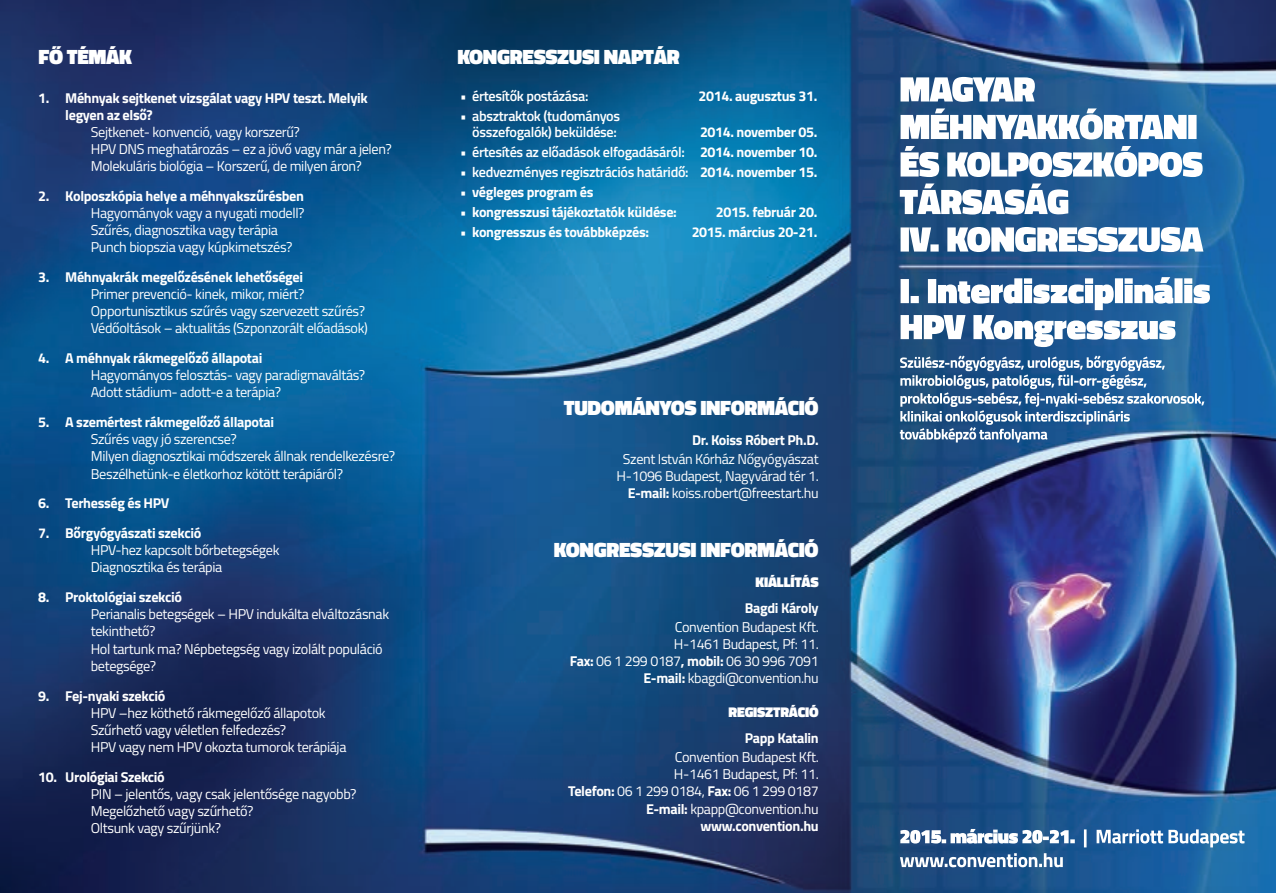
<style>
.page{position:relative;width:1276px;height:893px;background:#fff}
.page>*{position:absolute;margin:0;border:0;box-sizing:border-box;transform-origin:0 0}
.t1{font:900 21px "Titillium Web";letter-spacing:-.015em;color:#fff}
.t2{font:14.25px/17.1px "Titillium Web";letter-spacing:-.025em;color:#fff}
.t3{font:700 14.25px/17.1px "Titillium Web";letter-spacing:-.025em;color:#fff}
.t4{font:600 14.25px/15.8px "Titillium Web";letter-spacing:-.025em;color:#fff;text-align:right}
.t5{font:900 14.25px "Titillium Web";letter-spacing:-.015em;color:#fff}
.s1{font-weight:700}
</style>
<div class="page">
<img style="left:0;top:0;width:1276px;height:893px">
<h1 class="t1" style="left:38px;top:41px;width:95px">FŐ TÉMÁK</h1>
<p class="t3" style="left:65px;top:88px;width:304px;text-indent:-27px">1. Méhnyak sejtkenet vizsgálat vagy HPV teszt. Melyik legyen az első?</p>
<p class="t2" style="left:91px;top:123px;width:302px">Sejtkenet- konvenció, vagy korszerű?<br>HPV DNS meghatározás – ez a jövő vagy már a jelen?<br>Molekuláris biológia – Korszerű, de milyen áron?</p>
<p class="t3" style="left:38px;top:187px;width:267px">2. Kolposzkópia helye a méhnyakszűrésben</p>
<p class="t2" style="left:91px;top:204px;width:215px">Hagyományok vagy a nyugati modell?<br>Szűrés, diagnosztika vagy terápia<br>Punch biopszia vagy kúpkimetszés?</p>
<p class="t3" style="left:38px;top:268px;width:266px">3. Méhnyakrák megelőzésének lehetőségei</p>
<p class="t2" style="left:91px;top:285px;width:279px">Primer prevenció- kinek, mikor, miért?<br>Opportunisztikus szűrés vagy szervezett szűrés?<br>Védőoltások – aktualitás (Szponzorált előadások)</p>
<p class="t3" style="left:38px;top:349px;width:226px">4. A méhnyak rákmegelőző állapotai</p>
<p class="t2" style="left:91px;top:366px;width:276px">Hagyományos felosztás- vagy paradigmaváltás?<br>Adott stádium- adott-e a terápia?</p>
<p class="t3" style="left:38px;top:413px;width:237px">5. A szemértest rákmegelőző állapotai</p>
<p class="t2" style="left:91px;top:430px;width:306px">Szűrés vagy jó szerencse?<br>Milyen diagnosztikai módszerek állnak rendelkezésre?<br>Beszélhetünk-e életkorhoz kötött terápiáról?</p>
<p class="t3" style="left:38px;top:494px;width:133px">6. Terhesség és HPV</p>
<p class="t3" style="left:38px;top:524px;width:164px">7. Bőrgyógyászati szekció</p>
<p class="t2" style="left:91px;top:541px;width:190px">HPV-hez kapcsolt bőrbetegségek<br>Diagnosztika és terápia</p>
<p class="t3" style="left:38px;top:588px;width:145px">8. Proktológiai szekció</p>
<p class="t2" style="left:91px;top:605px;width:300px">Perianalis betegségek – HPV indukálta elváltozásnak tekinthető?<br>Hol tartunk ma? Népbetegség vagy izolált populáció betegsége?</p>
<p class="t3" style="left:38px;top:686px;width:128px">9. Fej-nyaki szekció</p>
<p class="t2" style="left:91px;top:703px;width:257px">HPV –hez köthető rákmegelőző állapotok<br>Szűrhető vagy véletlen felfedezés?<br>HPV vagy nem HPV okozta tumorok terápiája</p>
<p class="t3" style="left:38px;top:767px;width:128px">10. Urológiai Szekció</p>
<p class="t2" style="left:91px;top:785px;width:267px">PIN – jelentős, vagy csak jelentősége nagyobb?<br>Megelőzhető vagy szűrhető?<br>Oltsunk vagy szűrjünk?</p>
<h1 class="t1" style="left:457px;top:41px;width:224px">KONGRESSZUSI NAPTÁR</h1>
<p class="t4" style="left:460px;top:88px;width:130px">• értesítők postázása:</p>
<p class="t3" style="left:698px;top:87px;width:120px">2014. augusztus 31.</p>
<p class="t4" style="left:460px;top:108px;width:161px">• absztraktok (tudományos összefogalók) beküldése:</p>
<p class="t3" style="left:700px;top:123px;width:119px">2014. november 05.</p>
<p class="t4" style="left:460px;top:143px;width:359px">• értesítés az előadások elfogadásáról: <span class="s1">2014. november 10.</span></p>
<p class="t4" style="left:460px;top:163px;width:359px">• kedvezményes regisztrációs határidő: <span class="s1">2014. november 15.</span></p>
<p class="t3" style="left:460px;top:183px;width:135px">• végleges program és</p>
<p class="t3" style="left:460px;top:203px;width:218px">• kongresszusi tájékoztatók küldése:</p>
<p class="t3" style="left:716px;top:203px;width:103px">2015. február 20.</p>
<p class="t3" style="left:460px;top:223px;width:190px">• kongresszus és továbbképzés:</p>
<p class="t3" style="left:691px;top:223px;width:127px">2015. március 20-21.</p>
<h1 class="t1" style="left:564px;top:392px;width:256px">TUDOMÁNYOS INFORMÁCIÓ</h1>
<p class="t3" style="left:692px;top:430px;width:128px">Dr. Koiss Róbert Ph.D.</p>
<p class="t2" style="left:616px;top:449px;width:204px;text-align:right">Szent István Kórház Nőgyógyászat<br>H-1096 Budapest, Nagyvárad tér 1.<br><span class="s1">E-mail:</span> koiss.robert@freestart.hu</p>
<h1 class="t1" style="left:554px;top:535px;width:266px">KONGRESSZUSI INFORMÁCIÓ</h1>
<p class="t5" style="left:755px;top:572px;width:65px">KIÁLLÍTÁS</p>
<p class="t3" style="left:745px;top:598px;width:75px">Bagdi Károly</p>
<p class="t2" style="left:570px;top:618px;width:250px;text-align:right">Convention Budapest Kft.<br>H-1461 Budapest, Pf: 11.<br><span class="s1">Fax:</span> 06 1 299 0187<span class="s1">, mobil:</span> 06 30 996 7091<br><span class="s1">E-mail:</span> kbagdi@convention.hu</p>
<p class="t5" style="left:728px;top:702px;width:92px">REGISZTRÁCIÓ</p>
<p class="t3" style="left:745px;top:729px;width:75px">Papp Katalin</p>
<p class="t2" style="left:568px;top:748px;width:252px;text-align:right">Convention Budapest Kft.<br>H-1461 Budapest, Pf: 11.<br><span class="s1">Telefon:</span> 06 1 299 0184, <span class="s1">Fax:</span> 06 1 299 0187<br><span class="s1">E-mail:</span> kpapp@convention.hu <span class="s1">www.convention.hu</span></p>
</div>
